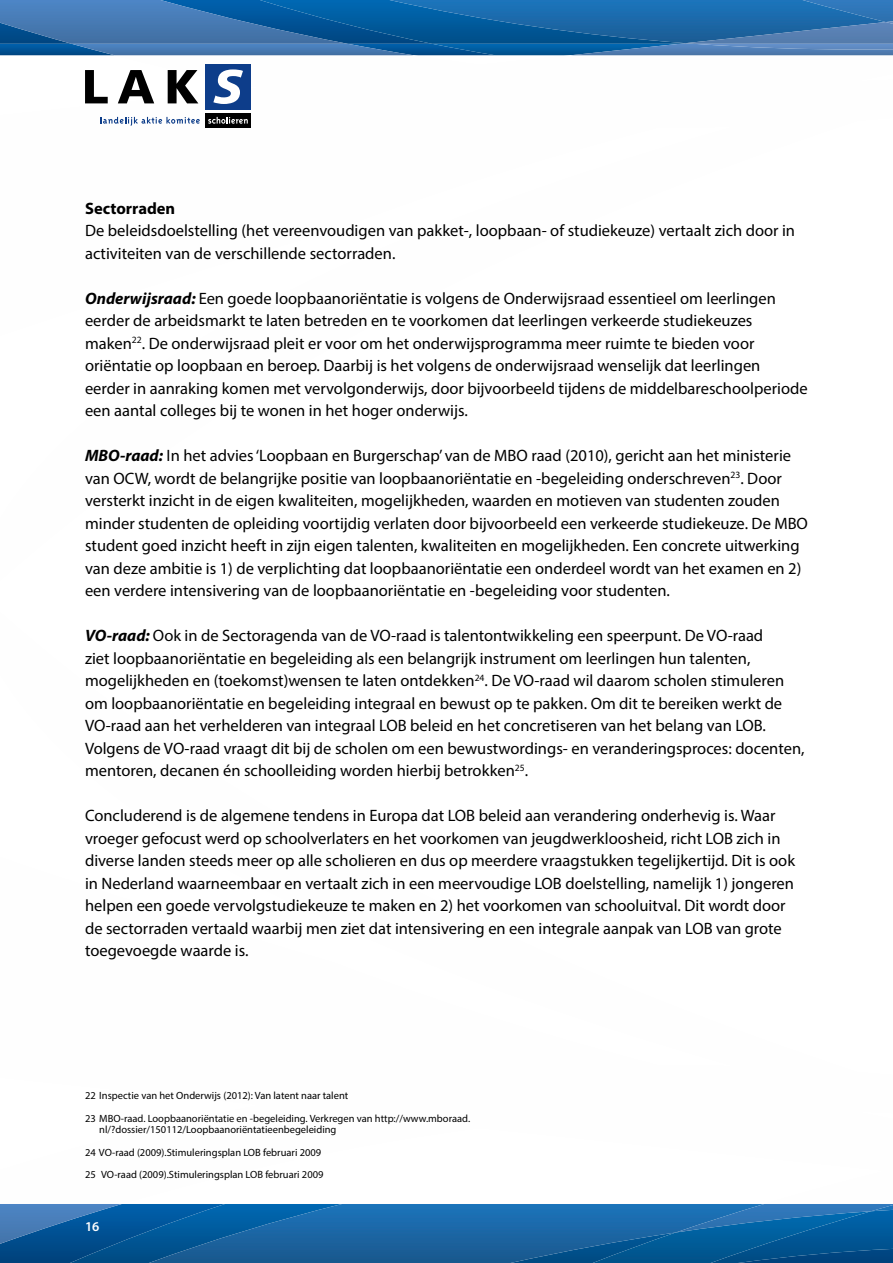
<style>
.page{position:relative;width:893px;height:1263px;background:#fff}
.page>*{position:absolute;margin:0;border:0;box-sizing:border-box;transform-origin:0 0}
.t1{font:16.5px/22.5px "Myriad Pro";color:#000}
.t2{font:700 16.5px "Myriad Pro";color:#000}
.t3{font:600 13.5px "Myriad Pro";color:#fff}
.t4{font:10.5px/22.5px "Myriad Pro";color:#000}
.s1{font-weight:700;font-style:italic}
</style>
<div class="page">
<svg style="left:0;top:1204px;width:893px;height:59px;background:#1261a0"></svg>
<div style="left:205px;top:114px;width:46px;height:14px;background:#000"></div>
<svg style="left:0;top:0;width:893px;height:126px"></svg>
<p class="t2" style="left:85px;top:198px;width:92px">Sectorraden</p>
<p class="t1" style="left:85px;top:219px;width:711px">De beleidsdoelstelling (het vereenvoudigen van pakket-, loopbaan- of studiekeuze) vertaalt zich door in activiteiten van de verschillende sectorraden.</p>
<p class="t1" style="left:85px;top:287px;width:724px"><span class="s1">Onderwijsraad:</span> Een goede loopbaanoriëntatie is volgens de Onderwijsraad essentieel om leerlingen eerder de arbeidsmarkt te laten betreden en te voorkomen dat leerlingen verkeerde studiekeuzes maken<sup>22</sup>. De onderwijsraad pleit er voor om het onderwijsprogramma meer ruimte te bieden voor oriëntatie op loopbaan en beroep. Daarbij is het volgens de onderwijsraad wenselijk dat leerlingen eerder in aanraking komen met vervolgonderwijs, door bijvoorbeeld tijdens de middelbareschoolperiode een aantal colleges bij te wonen in het hoger onderwijs.</p>
<p class="t1" style="left:85px;top:444px;width:724px"><span class="s1">MBO-raad:</span> In het advies ‘Loopbaan en Burgerschap’ van de MBO raad (2010), gericht aan het ministerie van OCW, wordt de belangrijke positie van loopbaanoriëntatie en -begeleiding onderschreven<sup>23</sup>. Door versterkt inzicht in de eigen kwaliteiten, mogelijkheden, waarden en motieven van studenten zouden minder studenten de opleiding voortijdig verlaten door bijvoorbeeld een verkeerde studiekeuze. De MBO student goed inzicht heeft in zijn eigen talenten, kwaliteiten en mogelijkheden. Een concrete uitwerking van deze ambitie is 1) de verplichting dat loopbaanoriëntatie een onderdeel wordt van het examen en 2) een verdere intensivering van de loopbaanoriëntatie en -begeleiding voor studenten.</p>
<p class="t1" style="left:85px;top:624px;width:721px"><span class="s1">VO-raad:</span> Ook in de Sectoragenda van de VO-raad is talentontwikkeling een speerpunt. De VO-raad<br>ziet loopbaanoriëntatie en begeleiding als een belangrijk instrument om leerlingen hun talenten, mogelijkheden en (toekomst)wensen te laten ontdekken<sup>24</sup>. De VO-raad wil daarom scholen stimuleren om loopbaanoriëntatie en begeleiding integraal en bewust op te pakken. Om dit te bereiken werkt de VO-raad aan het verhelderen van integraal LOB beleid en het concretiseren van het belang van LOB.<br>Volgens de VO-raad vraagt dit bij de scholen om een bewustwordings- en veranderingsproces: docenten, mentoren, decanen én schoolleiding worden hierbij betrokken<sup>25</sup>.</p>
<p class="t1" style="left:85px;top:804px;width:712px">Concluderend is de algemene tendens in Europa dat LOB beleid aan verandering onderhevig is. Waar vroeger gefocust werd op schoolverlaters en het voorkomen van jeugdwerkloosheid, richt LOB zich in diverse landen steeds meer op alle scholieren en dus op meerdere vraagstukken tegelijkertijd. Dit is ook in Nederland waarneembaar en vertaalt zich in een meervoudige LOB doelstelling, namelijk 1) jongeren helpen een goede vervolgstudiekeuze te maken en 2) het voorkomen van schooluitval. Dit wordt door de sectorraden vertaald waarbij men ziet dat intensivering en een integrale aanpak van LOB van grote toegevoegde waarde is.</p>
<p class="t4" style="left:85px;top:1084px;width:387px">22 Inspectie van het Onderwijs (2012): Van latent naar talent<br>23 MBO-raad. Loopbaanoriëntatie en -begeleiding. Verkregen van http://www.mboraad.</p>
<p class="t4" style="left:85px;top:1118px;width:253px;text-indent:14px">nl/?dossier/150112/Loopbaanoriëntatieenbegeleiding<br>24 VO-raad (2009).Stimuleringsplan LOB februari 2009<br>25 VO-raad (2009).Stimuleringsplan LOB februari 2009</p>
<p class="t3" style="left:85px;top:1217px;width:16px">16</p>
</div>
